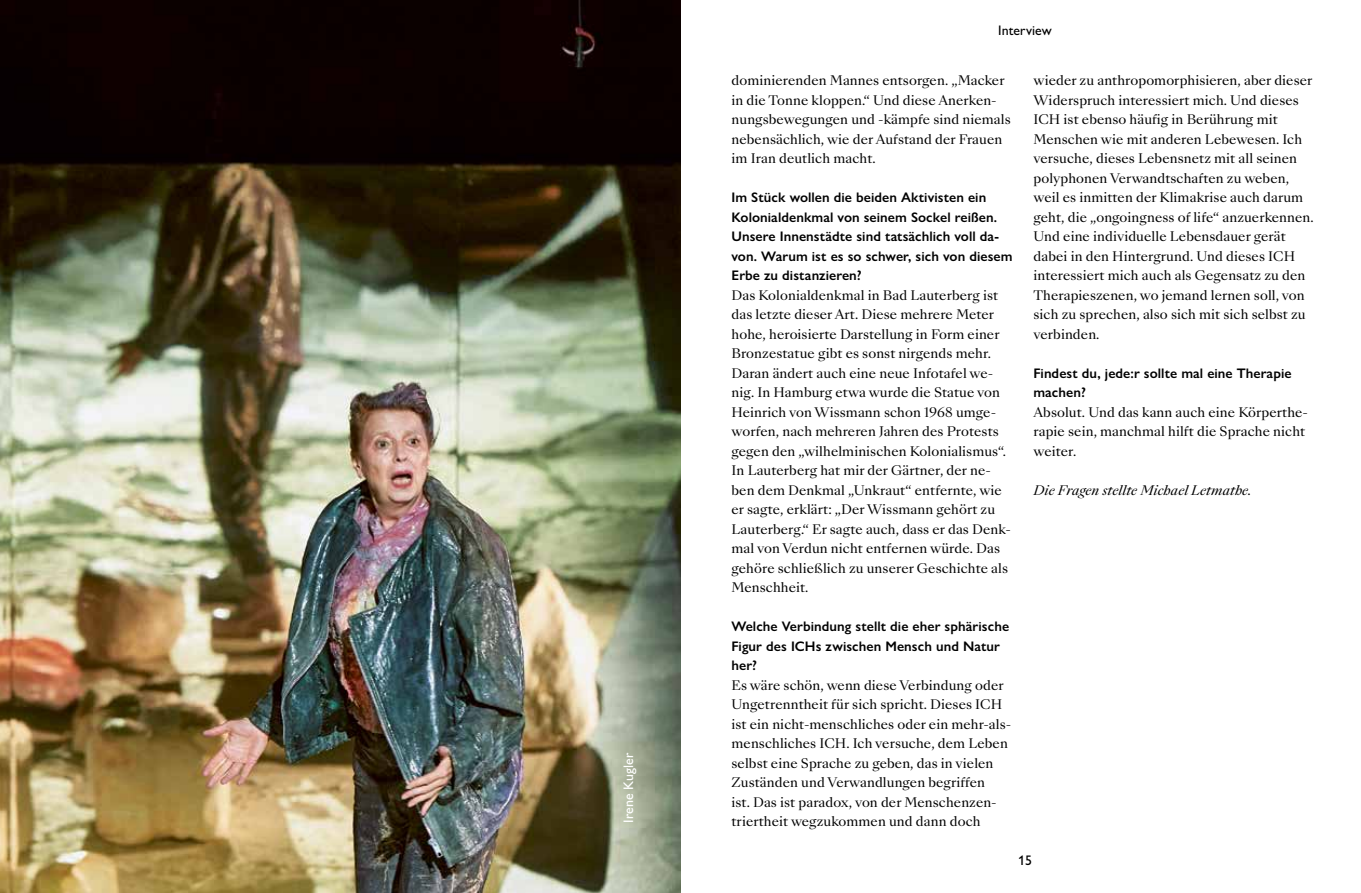
<style>
.page{position:relative;width:1361px;height:893px;background:#fff}
.page>*{position:absolute;margin:0;border:0;box-sizing:border-box;transform-origin:0 0}
.t1{font:600 13.8px/19.5px "Gill Sans Nova";letter-spacing:.005em;color:#000}
.t2{font:500 13.8px "Gill Sans Nova";color:#fff}
.t3{font:500 13.8px "Gill Sans Nova";color:#000}
.t4{font:12.75px/19.5px "Sang Bleu Kingdom";letter-spacing:.005em;color:#000}
.t5{font:italic 12.75px "Sang Bleu Kingdom";letter-spacing:.005em;color:#000}
</style>
<div class="page">
<img style="left:0;top:0;width:680px;height:893px">
<p class="t2" style="left:620px;top:823px;width:71px;rotate:-90deg">Irene Kugler</p>
<p class="t3" style="left:998px;top:22px;width:55px">Interview</p>
<p class="t4" style="left:731px;top:71px;width:281px">dominierenden Mannes entsorgen. „Macker in die Tonne kloppen.“ Und diese Anerken&shy;nungsbewegungen und -kämpfe sind niemals nebensächlich, wie der Aufstand der Frauen im Iran deutlich macht.</p>
<p class="t1" style="left:731px;top:188px;width:282px">Im Stück wollen die beiden Aktivisten ein Kolonialdenkmal von seinem Sockel reißen.<br>Unsere Innenstädte sind tatsächlich voll da&shy;von. Warum ist es so schwer, sich von diesem Erbe zu distanzieren?</p>
<p class="t4" style="left:731px;top:286px;width:281px">Das Kolonialdenkmal in Bad Lauterberg ist das letzte dieser Art. Diese mehrere Meter hohe, heroisierte Darstellung in Form einer Bronzestatue gibt es sonst nirgends mehr.<br>Daran ändert auch eine neue Infotafel we&shy;nig. In Hamburg etwa wurde die Statue von Heinrich von Wissmann schon 1968 umge&shy;worfen, nach mehreren Jahren des Protests gegen den „wilhelminischen Kolonialismus“.<br>In Lauterberg hat mir der Gärtner, der ne&shy;ben dem Denkmal „Unkraut“ entfernte, wie er sagte, erklärt: „Der Wissmann gehört zu Lauterberg.“ Er sagte auch, dass er das Denk&shy;mal von Verdun nicht entfernen würde. Das gehöre schließlich zu unserer Geschichte als Menschheit.</p>
<p class="t1" style="left:731px;top:617px;width:279px">Welche Verbindung stellt die eher sphärische<br>Figur des ICHs zwischen Mensch und Natur her?</p>
<p class="t4" style="left:731px;top:676px;width:280px">Es wäre schön, wenn diese Verbindung oder Ungetrenntheit für sich spricht. Dieses ICH ist ein nicht-menschliches oder ein mehr-als&shy;menschliches ICH. Ich versuche, dem Leben selbst eine Sprache zu geben, das in vielen Zuständen und Verwandlungen begriffen<br>ist. Das ist paradox, von der Menschenzen&shy;triertheit wegzukommen und dann doch</p>
<p class="t4" style="left:1033px;top:71px;width:282px">wieder zu anthropomorphisieren, aber dieser Widerspruch interessiert mich. Und dieses ICH ist ebenso häufig in Berührung mit Menschen wie mit anderen Lebewesen. Ich versuche, dieses Lebensnetz mit all seinen polyphonen Verwandtschaften zu weben, weil es inmitten der Klimakrise auch darum geht, die „ongoingness of life“ anzuerkennen.<br>Und eine individuelle Lebensdauer gerät dabei in den Hintergrund. Und dieses ICH interessiert mich auch als Gegensatz zu den Therapieszenen, wo jemand lernen soll, von sich zu sprechen, also sich mit sich selbst zu verbinden.</p>
<p class="t1" style="left:1033px;top:363px;width:260px">Findest du, jede:r sollte mal eine Therapie machen?</p>
<p class="t4" style="left:1033px;top:403px;width:276px">Absolut. Und das kann auch eine Körperthe&shy;rapie sein, manchmal hilft die Sprache nicht weiter.</p>
<p class="t5" style="left:1033px;top:481px;width:219px">Die Fragen stellte Michael Letmathe.</p>
<p class="t3" style="left:1018px;top:852px;width:15px">15</p>
</div>
